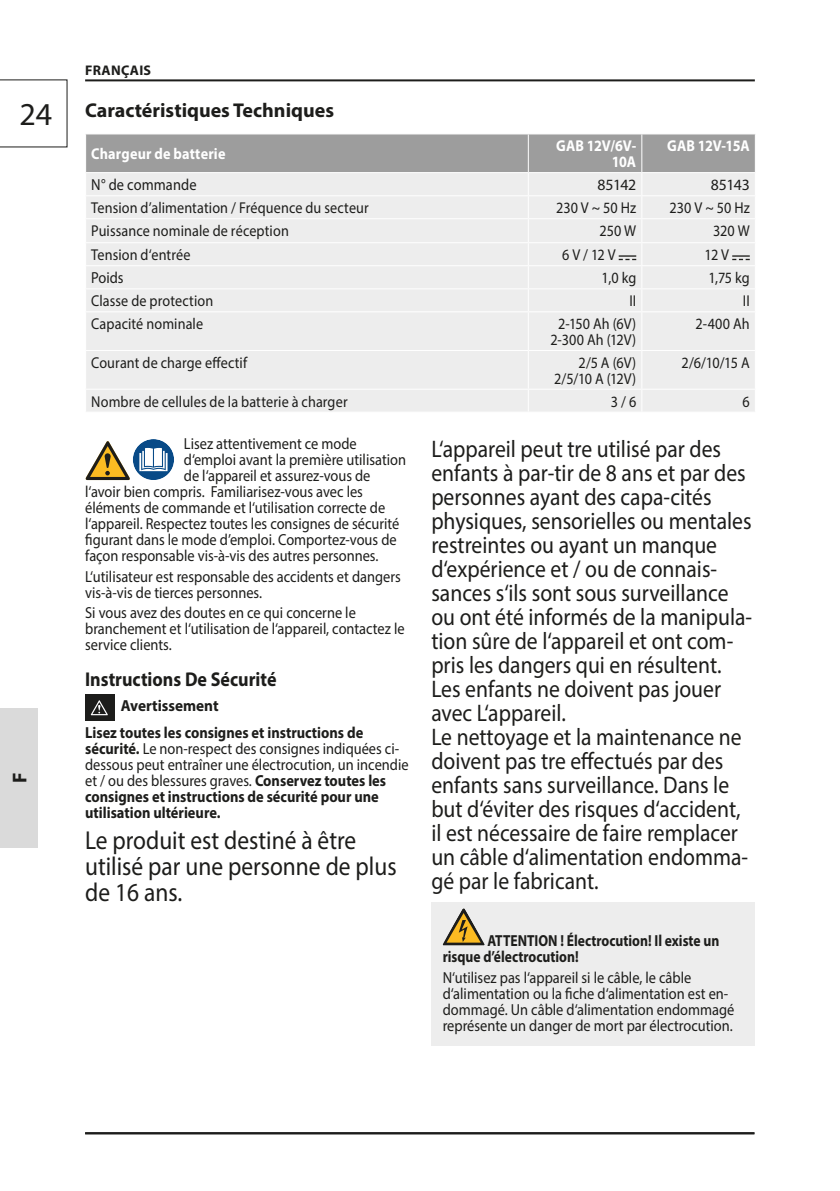
<style>
.page{position:relative;width:840px;height:1191px;background:#fff}
.page>*{position:absolute;margin:0;border:0;box-sizing:border-box;transform-origin:0 0}
.t1{font:32px "Myriad Pro";color:#1d1d1b}
.t2{font:26px/26px "Myriad Pro";color:#1d1d1b;scale:.9 1}
.t3{font:24px/24px "Myriad Pro";color:#1d1d1b;scale:.9 1}
.t4{font:700 20px "Myriad Pro";color:#1d1d1b}
.t5{font:700 20px "Myriad Pro";color:#1d1d1b;scale:.9 1}
.t6{font:16px/16px "Myriad Pro";color:#1d1d1b;scale:.9 1}
.t7{font:700 16px/16px "Myriad Pro";color:#1d1d1b;scale:.85 1}
.t8{font:700 16px/27.4px "Myriad Pro";color:#1d1d1b;scale:.95 1}
.t9{font:15.8px/15.8px "Myriad Pro";letter-spacing:.005em;color:#1d1d1b;text-align:center;scale:.9 1}
.t10{font:700 15.8px/15.8px "Myriad Pro";letter-spacing:.01em;color:#fff;text-align:right;scale:.9 1}
.t11{font:700 15.8px "Myriad Pro";letter-spacing:-.01em;color:#fff;scale:.9 1}
.t12{font:15.8px "Myriad Pro";letter-spacing:.005em;color:#1d1d1b}
.t13{font:700 14px "Myriad Pro";letter-spacing:.02em;color:#1d1d1b}
.s1{font-weight:700}
</style>
<div class="page">
<hr style="left:85px;top:1132px;width:669px;height:2px;background:#1d1d1b">
<hr style="left:85px;top:79px;width:669px;height:2px;background:#1d1d1b">
<svg style="left:0;top:79px;width:68px;height:69px"></svg>
<div style="left:0;top:708px;width:38px;height:138px;background:#dadada"></div>
<div style="left:86px;top:312px;width:668px;height:100px;background:#ededed"></div>
<hr style="left:527px;top:312px;width:1px;height:38px;background:#fff">
<hr style="left:641px;top:312px;width:1px;height:38px;background:#fff">
<hr style="left:85px;top:350px;width:443px;height:1px;background:#fff">
<hr style="left:528px;top:350px;width:113px;height:1px;background:#fff">
<hr style="left:527px;top:351px;width:1px;height:38px;background:#fff">
<hr style="left:641px;top:350px;width:114px;height:1px;background:#fff">
<hr style="left:641px;top:351px;width:1px;height:38px;background:#fff">
<hr style="left:85px;top:389px;width:443px;height:1px;background:#fff">
<hr style="left:528px;top:389px;width:113px;height:1px;background:#fff">
<svg style="left:527px;top:390px;width:1px;height:22px"></svg>
<hr style="left:641px;top:389px;width:114px;height:1px;background:#fff">
<svg style="left:641px;top:390px;width:1px;height:22px"></svg>
<svg style="left:754px;top:390px;width:1px;height:22px"></svg>
<svg style="left:85px;top:134px;width:670px;height:177px;background:#dcdcdc"></svg>
<svg style="left:86px;top:439px;width:88px;height:41px"></svg>
<div style="left:85px;top:694px;width:30px;height:26px;background:#1d1d1b"></div>
<svg style="left:91px;top:700px;width:17px;height:15px"></svg>
<div style="left:431px;top:902px;width:323px;height:143px;background:#ededed"></div>
<svg style="left:442px;top:908px;width:42px;height:37px"></svg>
<h1 class="t1" style="left:19px;top:95px;width:34px">24</h1>
<p class="t4" style="left:7px;top:782px;width:12px;rotate:-90deg">F</p>
<p class="t13" style="left:85px;top:61px;width:67px">FRANÇAIS</p>
<p class="t4" style="left:85px;top:97px;width:250px">Caractéristiques Techniques</p>
<p class="t10" style="left:91px;top:145px;width:151px">Chargeur de batterie</p>
<p class="t10" style="left:556px;top:138px;width:90px">GAB 12V/6V-<br>10A</p>
<p class="t11" style="left:666px;top:136px;width:93px">GAB 12V-15A</p>
<p class="t6" style="left:91px;top:177px;width:119px">N° de commande</p>
<p class="t12" style="left:597px;top:175px;width:40px">85142</p>
<p class="t12" style="left:710px;top:175px;width:40px">85143</p>
<p class="t9" style="left:91px;top:200px;width:310px">Tension d’alimentation / Fréquence du secteur</p>
<p class="t9" style="left:555px;top:200px;width:91px">230 V ~ 50 Hz</p>
<p class="t9" style="left:669px;top:200px;width:91px">230 V ~ 50 Hz</p>
<p class="t9" style="left:91px;top:223px;width:221px">Puissance nominale de réception</p>
<p class="t9" style="left:599px;top:223px;width:42px">250 W</p>
<p class="t9" style="left:712px;top:223px;width:42px">320 W</p>
<p class="t9" style="left:91px;top:247px;width:112px">Tension d‘entrée</p>
<p class="t9" style="left:561px;top:247px;width:61px">6 V / 12 V</p>
<p class="t9" style="left:704px;top:247px;width:29px">12 V</p>
<p class="t6" style="left:91px;top:270px;width:38px">Poids</p>
<p class="t9" style="left:601px;top:270px;width:40px">1,0 kg</p>
<p class="t9" style="left:708px;top:270px;width:47px">1,75 kg</p>
<p class="t9" style="left:91px;top:293px;width:137px">Classe de protection</p>
<p class="t9" style="left:629px;top:293px;width:9px">II</p>
<p class="t9" style="left:742px;top:293px;width:9px">II</p>
<p class="t9" style="left:91px;top:316px;width:126px">Capacité nominale</p>
<p class="t9" style="left:550px;top:316px;width:97px">2-150 Ah (6V)<br>2-300 Ah (12V)</p>
<p class="t9" style="left:695px;top:316px;width:62px">2-400 Ah</p>
<p class="t9" style="left:91px;top:354px;width:175px">Courant de charge effectif</p>
<p class="t9" style="left:553px;top:354px;width:93px;text-align:right">2/5 A (6V)<br>2/5/10 A (12V)</p>
<p class="t9" style="left:681px;top:354px;width:77px">2/6/10/15 A</p>
<p class="t9" style="left:91px;top:393px;width:286px">Nombre de cellules de la batterie à charger</p>
<p class="t9" style="left:610px;top:393px;width:30px">3 / 6</p>
<p class="t9" style="left:742px;top:393px;width:10px">6</p>
<p class="t6" style="left:184px;top:435px;width:193px">Lisez attentivement ce mode</p>
<p class="t6" style="left:184px;top:451px;width:248px">d‘emploi avant la première utilisation</p>
<p class="t6" style="left:184px;top:467px;width:209px">de l‘appareil et assurez-vous de</p>
<p class="t6" style="left:85px;top:483px;width:310px">l‘avoir bien compris. Familiarisez-vous avec les</p>
<p class="t6" style="left:85px;top:499px;width:335px">éléments de commande et l‘utilisation correcte de</p>
<p class="t6" style="left:85px;top:515px;width:350px">l‘appareil. Respectez toutes les consignes de sécurité</p>
<p class="t6" style="left:85px;top:531px;width:347px">figurant dans le mode d’emploi. Comportez-vous de</p>
<p class="t6" style="left:85px;top:547px;width:327px">façon responsable vis-à-vis des autres personnes.</p>
<p class="t6" style="left:85px;top:568px;width:352px">L‘utilisateur est responsable des accidents et dangers vis-à-vis de tierces personnes.</p>
<p class="t6" style="left:85px;top:604px;width:356px">Si vous avez des doutes en ce qui concerne le branchement et l‘utilisation de l‘appareil, contactez le service clients.</p>
<p class="t5" style="left:85px;top:666px;width:214px">Instructions De Sécurité</p>
<p class="t8" style="left:85px;top:691px;width:294px;text-indent:36px">Avertissement<br>Lisez toutes les consignes et instructions de</p>
<p class="t6" style="left:85px;top:740px;width:361px"><span class="s1">sécurité.</span> Le non-respect des consignes indiquées ci&shy;dessous peut entraîner une électrocution, un incendie et / ou des blessures graves. <span class="s1">Conservez toutes les consignes et instructions de sécurité pour une utilisation ultérieure.</span></p>
<h2 class="t2" style="left:85px;top:826px;width:347px">Le produit est destiné à être utilisé par une personne de plus de 16 ans.</h2>
<p class="t3" style="left:431px;top:437px;width:358px">L‘appareil peut tre utilisé par des enfants à par-tir de 8 ans et par des personnes ayant des capa-cités physiques, sensorielles ou mentales restreintes ou ayant un manque d‘expérience et / ou de connais&shy;sances s‘ils sont sous surveillance ou ont été informés de la manipula&shy;tion sûre de l‘appareil et ont com&shy;pris les dangers qui en résultent.<br>Les enfants ne doivent pas jouer avec L‘appareil.<br>Le nettoyage et la maintenance ne doivent pas tre effectués par des enfants sans surveillance. Dans le but d‘éviter des risques d‘accident, il est nécessaire de faire remplacer un câble d‘alimentation endomma&shy;gé par le fabricant.</p>
<p class="t7" style="left:442px;top:932px;width:327px;text-indent:45px">ATTENTION ! Électrocution! Il existe un risque d’électrocution!</p>
<p class="t6" style="left:442px;top:969px;width:325px">N‘utilisez pas l‘appareil si le câble, le câble d‘alimentation ou la fiche d‘alimentation est en&shy;dommagé. Un câble d‘alimentation endommagé représente un danger de mort par électrocution.</p>
</div>
